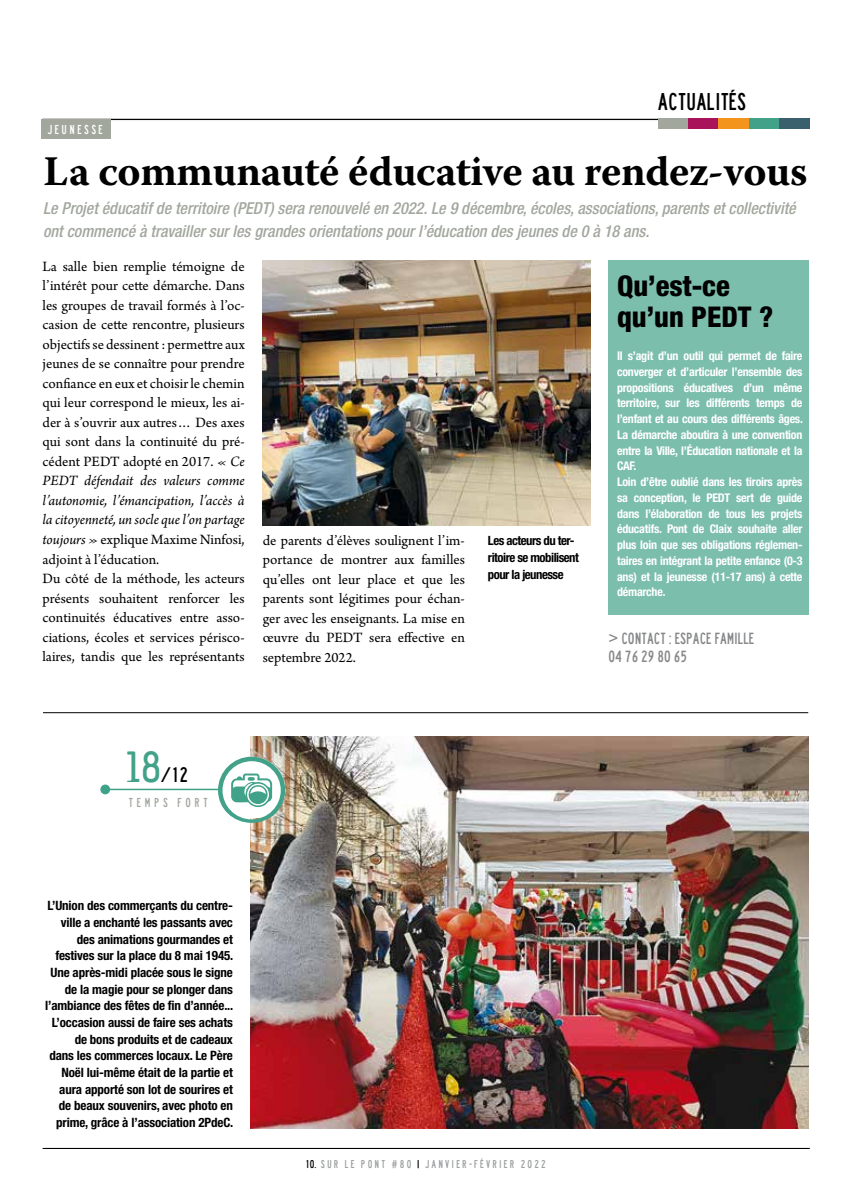
<style>
.page{position:relative;width:851px;height:1191px;background:#fff}
.page>*{position:absolute;margin:0;border:0;box-sizing:border-box;transform-origin:0 0}
.t1{font:700 42px "Warnock Pro";letter-spacing:-.01em;color:#000}
.t2{font:800 condensed 28.5px/31.5px "Helvetica Neue";color:#000}
.t3{font:22.5px "lanea";color:#000}
.t4{font:19.5px "lanea";color:#000}
.t5{font:italic 500 condensed 16.5px/22.5px "Helvetica Neue";color:#a2a79e}
.t6{font:15px/19.5px "Arno Pro";color:#000}
.t7{font:15px/18px "lanea";color:#87888a}
.t8{font:700 condensed 12.9px/16.6px "Helvetica Neue";letter-spacing:-.01em;color:#000;text-align:right}
.t9{font:700 condensed 12.75px/16.6px "Helvetica Neue";letter-spacing:-.04em;color:#000}
.t10{font:700 condensed 12px/15.8px "Helvetica Neue";letter-spacing:-.02em;color:#fff}
.t11{font:12px "lanea";letter-spacing:.3em;color:#a2a79e}
.t12{font:12px "lanea";letter-spacing:.2em;color:#fff}
.t13{font:10.5px "lanea";letter-spacing:.2em;color:#9c9e9f}
.s1{font-style:italic}
.s2{font-family:"Tower Print US";font-size:39.9px;color:#42a289}
.s3{color:#000}
</style>
<div class="page">
<hr style="left:43px;top:1148px;width:765px;height:1px;background:#000">
<hr style="left:44px;top:1148px;width:765px;height:1px;background:#000">
<hr style="left:42px;top:119px;width:765px;height:1px;background:#000">
<div style="left:658px;top:118px;width:30px;height:10px;background:#a2a79e"></div>
<div style="left:688px;top:118px;width:30px;height:10px;background:#a81359"></div>
<div style="left:718px;top:118px;width:30px;height:10px;background:#f3951c"></div>
<div style="left:748px;top:118px;width:31px;height:10px;background:#42a289"></div>
<div style="left:779px;top:118px;width:30px;height:10px;background:#3a606e"></div>
<img style="left:250px;top:737px;width:558px;height:392px">
<hr style="left:108px;top:788px;width:112px;height:2px;background:#3ea289">
<div style="left:100px;top:784px;width:10px;height:10px;background:#3ea289;border-radius:50%"></div>
<svg style="left:218px;top:756px;width:67px;height:67px"></svg>
<hr style="left:43px;top:712px;width:765px;height:1px;background:#000">
<div style="left:41px;top:119px;width:70px;height:19px;background:#a2a79e"></div>
<img style="left:263px;top:261px;width:327px;height:265px">
<div style="left:608px;top:260px;width:200px;height:355px;background:#7bbeac"></div>
<h3 class="t3" style="left:657px;top:88px;width:90px">ACTUALITÉS</h3>
<p class="t12" style="left:47px;top:122px;width:57px">JEUNESSE</p>
<h1 class="t1" style="left:44px;top:146px;width:765px">La communauté éducative au rendez-vous</h1>
<p class="t5" style="left:43px;top:197px;width:754px">Le Projet éducatif de territoire (PEDT) sera renouvelé en 2022. Le 9 décembre, écoles, associations, parents et collectivité ont commencé à travailler sur les grandes orientations pour l’éducation des jeunes de 0 à 18 ans.</p>
<p class="t6" style="left:43px;top:257px;width:204px">La salle bien remplie témoigne de l’intérêt pour cette démarche. Dans les groupes de travail formés à l’oc&shy;casion de cette rencontre, plusieurs objectifs se dessinent : permettre aux jeunes de se connaître pour prendre confiance en eux et choisir le chemin qui leur correspond le mieux, les ai&shy;der à s’ouvrir aux autres… Des axes qui sont dans la continuité du pré&shy;cédent PEDT adopté en 2017. <span class="s1">« Ce PEDT défendait des valeurs comme l’autonomie, l’émancipation, l’accès à la citoyenneté, un socle que l’on partage toujours »</span> explique Maxime Ninfosi, adjoint à l’éducation.<br>Du côté de la méthode, les acteurs présents souhaitent renforcer les continuités éducatives entre asso&shy;ciations, écoles et services périsco&shy;laires, tandis que les représentants</p>
<h2 class="t2" style="left:617px;top:269px;width:158px">Qu’est-ce qu’un PEDT ?</h2>
<p class="t10" style="left:617px;top:348px;width:187px">Il s’agit d’un outil qui permet de faire converger et d’articuler l’ensemble des propositions éducatives d’un même territoire, sur les différents temps de l’enfant et au cours des différents âges.<br>La démarche aboutira à une convention entre la Ville, l’Éducation nationale et la CAF.<br>Loin d’être oublié dans les tiroirs après sa conception, le PEDT sert de guide dans l’élaboration de tous les projets éducatifs. Pont de Claix souhaite aller plus loin que ses obligations réglemen&shy;taires en intégrant la petite enfance (0-3 ans) et la jeunesse (11-17 ans) à cette démarche.</p>
<p class="t7" style="left:608px;top:630px;width:147px">&gt; CONTACT : ESPACE FAMILLE<br>04 76 29 80 65</p>
<p class="t6" style="left:263px;top:531px;width:204px;text-align:justify">de parents d’élèves soulignent l’im&shy;portance de montrer aux familles qu’elles ont leur place et que les parents sont légitimes pour échan&shy;ger avec les enseignants. La mise en œuvre du PEDT sera effective en septembre 2022.</p>
<p class="t9" style="left:488px;top:532px;width:92px">Les acteurs du ter&shy;ritoire se mobilisent pour la jeunesse</p>
<h3 class="t4" style="left:126px;top:763px;width:64px"><span class="s2">18</span>/12</h3>
<p class="t11" style="left:129px;top:795px;width:80px">TEMPS FORT</p>
<p class="t8" style="left:45px;top:897px;width:190px">L’Union des commerçants du centre&shy;ville a enchanté les passants avec des animations gourmandes et festives sur la place du 8 mai 1945.<br>Une après-midi placée sous le signe de la magie pour se plonger dans l’ambiance des fêtes de fin d’année...<br>L’occasion aussi de faire ses achats de bons produits et de cadeaux<br>dans les commerces locaux. Le Père Noël lui-même était de la partie et aura apporté son lot de sourires et de beaux souvenirs, avec photo en prime, grâce à l’association 2PdeC.</p>
<p class="t13" style="left:305px;top:1157px;width:108px"><span class="s3">10.</span> SUR LE PONT #80</p>
<p class="t13" style="left:424px;top:1157px;width:123px">JANVIER-FÉVRIER 2022</p>
</div>
